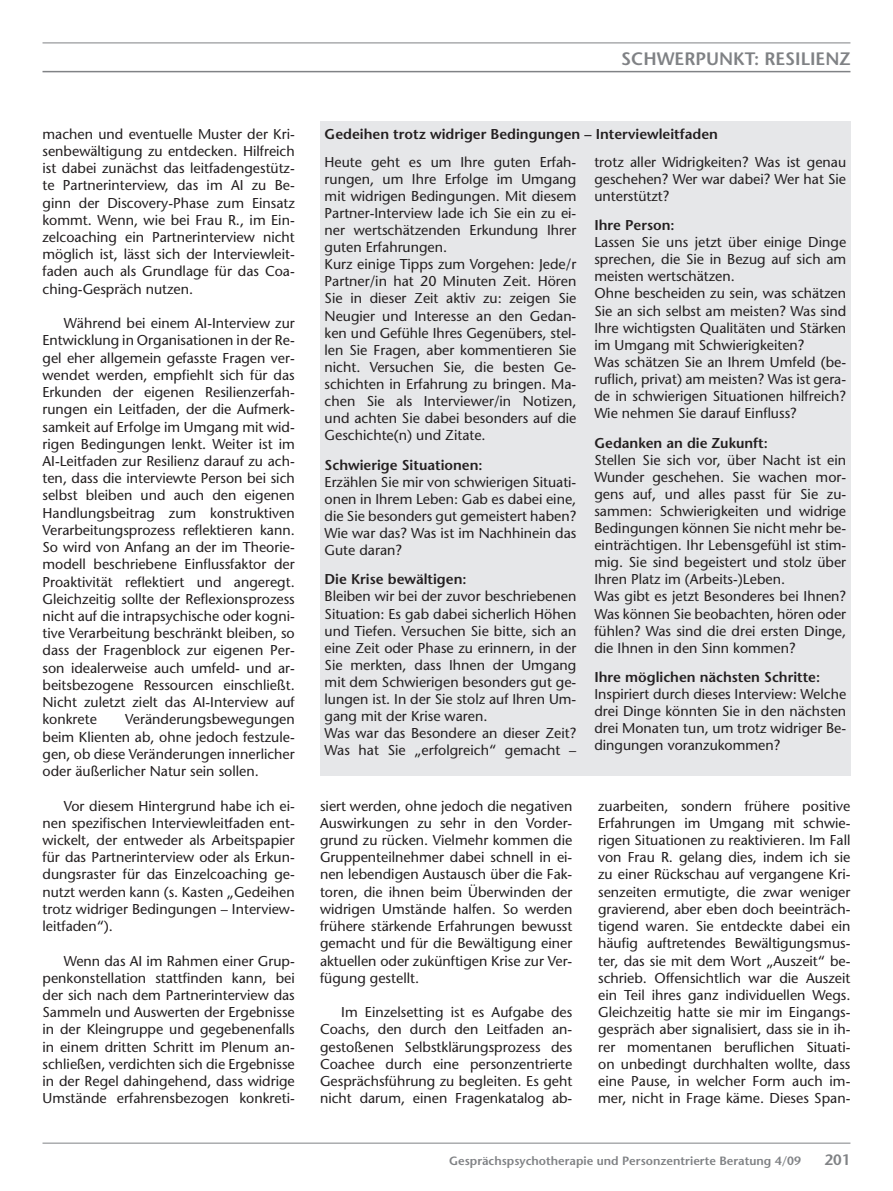
<style>
.page{position:relative;width:893px;height:1191px;background:#fff}
.page>*{position:absolute;margin:0;border:0;box-sizing:border-box;transform-origin:0 0}
.t1{font:600 18px "Stone Sans";color:#808285}
.t2{font:600 15px "Stone Sans";color:#808285}
.A_Fliesstext{font:14.25px/17.2px "Stone Sans";color:#231f20;text-align:justify}
.A_Fliesstext__ohne_E{font:14.25px/17.1px "Stone Sans";color:#231f20;text-align:justify}
.A_Überschrift_2{font:600 14.25px "Stone Sans";color:#231f20}
.t3{font:600 12px "Stone Sans";color:#808285}
</style>
<div class="page">
<hr style="left:43px;top:1142px;width:807px;height:1px;background:#808285">
<hr style="left:43px;top:43px;width:807px;height:1px;background:#808285">
<hr style="left:43px;top:71px;width:807px;height:1px;background:#808285">
<div style="left:320px;top:155px;width:530px;height:621px;background:#e6e7e9"></div>
<div style="left:320px;top:121px;width:530px;height:35px;background:#e6e7e9"></div>
<p class="t1" style="left:621px;top:47px;width:231px">Schwerpunkt: Resilienz</p>
<p class="A_Fliesstext" style="left:43px;top:125px;width:254px">machen und eventuelle Muster der Kri&shy;senbewältigung zu entdecken. Hilfreich ist dabei zunächst das leitfadengestütz&shy;te Partnerinterview, das im AI zu Be&shy;ginn der Discovery-Phase zum Einsatz kommt. Wenn, wie bei Frau R., im Ein&shy;zelcoaching ein Partnerinterview nicht möglich ist, lässt sich der Interviewleit&shy;faden auch als Grundlage für das Coa&shy;ching-Gespräch nutzen.</p>
<p class="A_Fliesstext" style="left:43px;top:314px;width:254px;text-indent:21px">Während bei einem AI-Interview zur Entwicklung in Organisationen in der Re&shy;gel eher allgemein gefasste Fragen ver&shy;wendet werden, empfiehlt sich für das Erkunden der eigenen Resilienzerfah&shy;rungen ein Leitfaden, der die Aufmerk&shy;samkeit auf Erfolge im Umgang mit wid&shy;rigen Bedingungen lenkt. Weiter ist im AI-Leitfaden zur Resilienz darauf zu ach&shy;ten, dass die interviewte Person bei sich selbst bleiben und auch den eigenen Handlungsbeitrag zum konstruktiven Verarbeitungsprozess reflektieren kann.<br>So wird von Anfang an der im Theorie&shy;modell beschriebene Einflussfaktor der Proaktivität reflektiert und angeregt.<br>Gleichzeitig sollte der Reflexionsprozess nicht auf die intrapsychische oder kogni&shy;tive Verarbeitung beschränkt bleiben, so dass der Fragenblock zur eigenen Per&shy;son idealerweise auch umfeld- und ar&shy;beitsbezogene Ressourcen einschließt.<br>Nicht zuletzt zielt das AI-Interview auf konkrete</p>
<p class="A_Fliesstext" style="left:43px;top:711px;width:254px;text-indent:83px">Veränderungsbewegungen beim Klienten ab, ohne jedoch festzule&shy;gen, ob diese Veränderungen innerlicher oder äußerlicher Natur sein sollen.</p>
<p class="A_Fliesstext" style="left:43px;top:797px;width:254px;text-indent:21px">Vor diesem Hintergrund habe ich ei&shy;nen spezifischen Interviewleitfaden ent&shy;wickelt, der entweder als Arbeitspapier für das Partnerinterview oder als Erkun&shy;dungsraster für das Einzelcoaching ge&shy;nutzt werden kann (s. Kasten „Gedeihen trotz widriger Bedingungen – Interview&shy;leitfaden“).</p>
<p class="A_Fliesstext" style="left:43px;top:952px;width:254px;text-indent:21px">Wenn das AI im Rahmen einer Grup&shy;penkonstellation stattfinden kann, bei der sich nach dem Partnerinterview das Sammeln und Auswerten der Ergebnisse in der Kleingruppe und gegebenenfalls in einem dritten Schritt im Plenum an&shy;schließen, verdichten sich die Ergebnisse in der Regel dahingehend, dass widrige Umstände erfahrensbezogen konkreti-</p>
<p class="A_Überschrift_2" style="left:325px;top:125px;width:395px">Gedeihen trotz widriger Bedingungen – I nterviewleitfaden</p>
<p class="A_Fliesstext__ohne_E" style="left:325px;top:153px;width:253px">Heute geht es um Ihre guten Erfah&shy;rungen, um Ihre Erfolge im Umgang mit widrigen Bedingungen. Mit diesem Partner-Interview lade ich Sie ein zu ei&shy;ner wertschätzenden Erkundung Ihrer guten Erfahrungen.</p>
<p class="A_Fliesstext__ohne_E" style="left:325px;top:256px;width:253px">Kurz einige Tipps zum Vorgehen: Jede/r Partner/in hat 20 Minuten Zeit. Hören Sie in dieser Zeit aktiv zu: zeigen Sie Neugier und Interesse an den Gedan&shy;ken und Gefühle Ihres Gegenübers, stel&shy;len Sie Fragen, aber kommentieren Sie nicht. Versuchen Sie, die besten Ge&shy;schichten in Erfahrung zu bringen. Ma&shy;chen Sie als Interviewer/in Notizen, und achten Sie dabei besonders auf die Geschichte(n) und Zitate.</p>
<p class="A_Überschrift_2" style="left:325px;top:456px;width:160px">Schwierige Situationen:</p>
<p class="A_Fliesstext__ohne_E" style="left:325px;top:473px;width:253px">Erzählen Sie mir von schwierigen Situati&shy;onen in Ihrem Leben: Gab es dabei eine, die Sie besonders gut gemeistert haben?<br>Wie war das? Was ist im Nachhinein das Gute daran?</p>
<p class="A_Überschrift_2" style="left:325px;top:571px;width:143px">Die Krise bewältigen:</p>
<p class="A_Fliesstext__ohne_E" style="left:325px;top:588px;width:253px">Bleiben wir bei der zuvor beschriebenen Situation: Es gab dabei sicherlich Höhen und Tiefen. Versuchen Sie bitte, sich an eine Zeit oder Phase zu erinnern, in der Sie merkten, dass Ihnen der Umgang mit dem Schwierigen besonders gut ge&shy;lungen ist. In der Sie stolz auf Ihren Um&shy;gang mit der Krise waren.</p>
<p class="A_Fliesstext__ohne_E" style="left:325px;top:725px;width:253px">Was war das Besondere an dieser Zeit?<br>Was hat Sie „erfolgreich“ gemacht –</p>
<p class="A_Fliesstext" style="left:320px;top:797px;width:254px">siert werden, ohne jedoch die negativen Auswirkungen zu sehr in den Vorder&shy;grund zu rücken. Vielmehr kommen die Gruppenteilnehmer dabei schnell in ei&shy;nen lebendigen Austausch über die Fak&shy;toren, die ihnen beim Überwinden der widrigen Umstände halfen. So werden frühere stärkende Erfahrungen bewusst gemacht und für die Bewältigung einer aktuellen oder zukünftigen Krise zur Ver&shy;fügung gestellt.</p>
<p class="A_Fliesstext" style="left:320px;top:1003px;width:254px;text-indent:21px">Im Einzelsetting ist es Aufgabe des Coachs, den durch den Leitfaden an&shy;gestoßenen Selbstklärungsprozess des Coachee durch eine personzentrierte Gesprächsführung zu begleiten. Es geht nicht darum, einen Fragenkatalog ab-</p>
<p class="A_Fliesstext__ohne_E" style="left:594px;top:153px;width:253px">trotz aller Widrigkeiten? Was ist genau geschehen? Wer war dabei? Wer hat Sie unterstützt?</p>
<p class="A_Überschrift_2" style="left:594px;top:216px;width:82px">I hre Person:</p>
<p class="A_Fliesstext__ohne_E" style="left:594px;top:234px;width:253px">Lassen Sie uns jetzt über einige Dinge sprechen, die Sie in Bezug auf sich am meisten wertschätzen.</p>
<p class="A_Fliesstext__ohne_E" style="left:594px;top:285px;width:253px">Ohne bescheiden zu sein, was schätzen Sie an sich selbst am meisten? Was sind Ihre wichtigsten Qualitäten und Stärken im Umgang mit Schwierigkeiten?</p>
<p class="A_Fliesstext__ohne_E" style="left:594px;top:353px;width:253px">Was schätzen Sie an Ihrem Umfeld (be&shy;ruflich, privat) am meisten? Was ist gera&shy;de in schwierigen Situationen hilfreich?<br>Wie nehmen Sie darauf Einfluss?</p>
<p class="A_Überschrift_2" style="left:594px;top:434px;width:175px">Gedanken an die Zukunft:</p>
<p class="A_Fliesstext__ohne_E" style="left:594px;top:451px;width:253px">Stellen Sie sich vor, über Nacht ist ein Wunder geschehen. Sie wachen mor&shy;gens auf, und alles passt für Sie zu&shy;sammen: Schwierigkeiten und widrige Bedingungen können Sie nicht mehr be&shy;einträchtigen. Ihr Lebensgefühl ist stim&shy;mig. Sie sind begeistert und stolz über Ihren Platz im (Arbeits-)Leben.</p>
<p class="A_Fliesstext__ohne_E" style="left:594px;top:588px;width:253px">Was gibt es jetzt Besonderes bei Ihnen?<br>Was können Sie beobachten, hören oder fühlen? Was sind die drei ersten Dinge, die Ihnen in den Sinn kommen?</p>
<p class="A_Überschrift_2" style="left:594px;top:668px;width:227px">I hre möglichen nächsten Schritte:</p>
<p class="A_Fliesstext__ohne_E" style="left:594px;top:685px;width:253px">Inspiriert durch dieses Interview: Welche drei Dinge könnten Sie in den nächsten drei Monaten tun, um trotz widriger Be&shy;dingungen voranzukommen?</p>
<p class="A_Fliesstext" style="left:598px;top:797px;width:254px">zuarbeiten, sondern frühere positive Erfahrungen im Umgang mit schwie&shy;rigen Situationen zu reaktivieren. Im Fall von Frau R. gelang dies, indem ich sie zu einer Rückschau auf vergangene Kri&shy;senzeiten ermutigte, die zwar weniger gravierend, aber eben doch beeinträch&shy;tigend waren. Sie entdeckte dabei ein häufig auftretendes Bewältigungsmus&shy;ter, das sie mit dem Wort „Auszeit“ be&shy;schrieb. Offensichtlich war die Auszeit ein Teil ihres ganz individuellen Wegs.<br>Gleichzeitig hatte sie mir im Eingangs&shy;gespräch aber signalisiert, dass sie in ih&shy;rer momentanen beruflichen Situati&shy;on unbedingt durchhalten wollte, dass eine Pause, in welcher Form auch im&shy;mer, nicht in Frage käme. Dieses Span-</p>
<p class="t3" style="left:449px;top:1154px;width:354px">Gesprächspsychotherapie und Personzentrierte Beratung 4/09</p>
<p class="t2" style="left:825px;top:1151px;width:27px">201</p>
</div>
